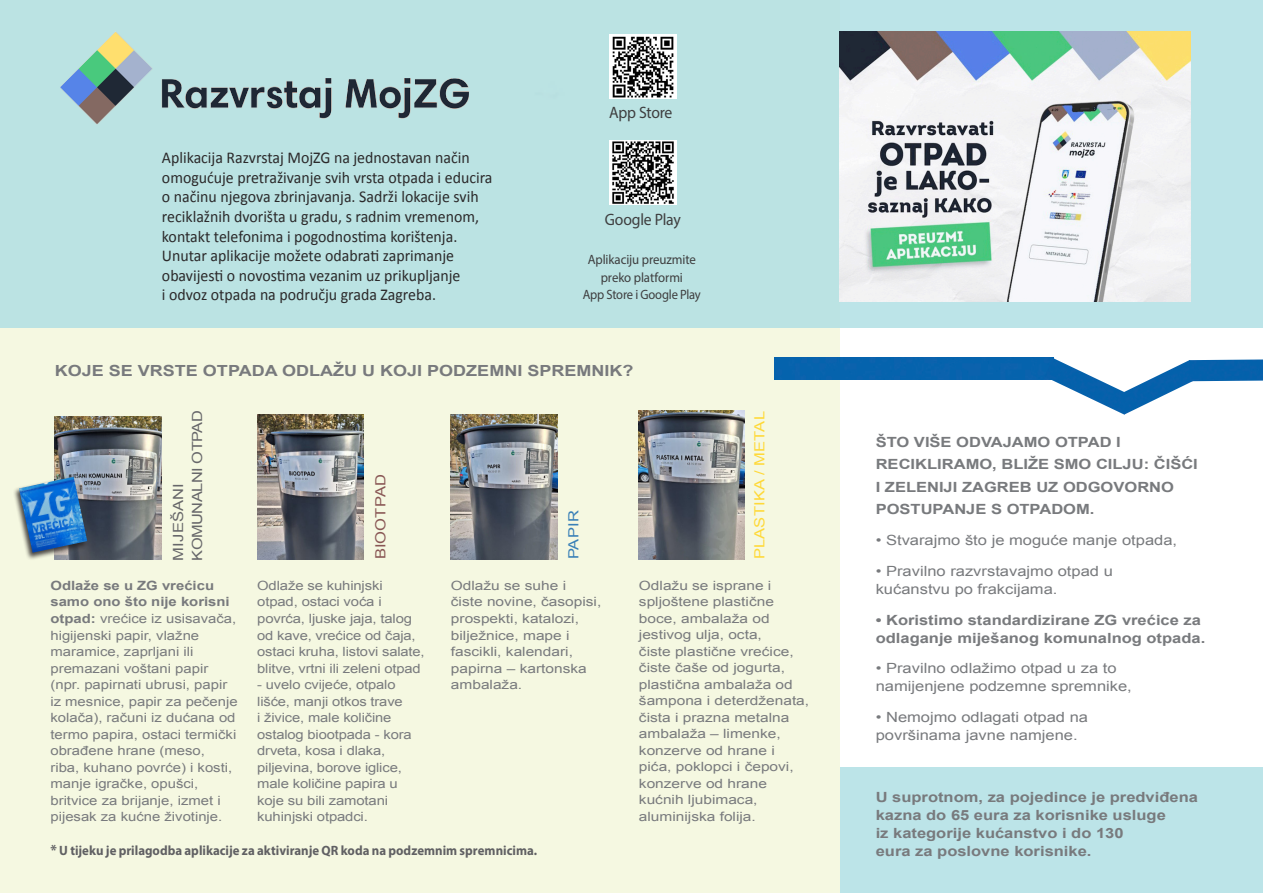
<style>
.page{position:relative;width:1263px;height:893px;background:#fff}
.page>*{position:absolute;margin:0;border:0;box-sizing:border-box;transform-origin:0 0}
.t1{font:16.5px/19.5px "Calibri";color:#2b292a;scale:.96 1}
.t2{font:16.5px "Myriad Pro";letter-spacing:-.015em;color:#3e3e3f;scale:.95 1}
.t3{font:700 15.3px "Arial";color:#787a7d;scale:1.18 1}
.t4{font:700 14.1px/18px "Arial";color:#787a7d;scale:1.18 1}
.t5{font:14.1px/18px "Arial";color:#787a7d;scale:1.18 1}
.t6{font:14.1px/18.8px "Arial";letter-spacing:-.03em;color:#67676a;scale:1.18 1}
.t7{font:14.1px "Arial";letter-spacing:.01em;color:#ffd938;scale:1.18 1}
.t8{font:14.1px "Arial";letter-spacing:.01em;color:#895755;scale:1.18 1}
.t9{font:14.1px "Arial";letter-spacing:.01em;color:#3980b7;scale:1.18 1}
.t10{font:700 13.5px "Myriad Pro";color:#606063;scale:.95 1}
.t11{font:13.5px/17.5px "Myriad Pro";letter-spacing:-.01em;color:#3e3e3f;text-align:center;scale:.95 1}
.t12{font:12.75px/16.5px "Arial";color:#787a7d;scale:1.16 1}
.t13{font:12.75px/16.5px "Arial";color:#787a7d;scale:1.21 1}
.t14{font:12.75px/16.5px "Arial";color:#787a7d;scale:1.15 1}
.s1{font-weight:700}
.s2{font-size:15px}
</style>
<div class="page">
<div style="left:0;top:0;width:839px;height:893px;background:#f5f8e1"></div>
<div style="left:775px;top:358px;width:269px;height:22px;background:#0663ad"></div>
<img style="left:1044px;top:358px;width:82px;height:57px">
<img style="left:1115px;top:360px;width:84px;height:54px">
<img style="left:1189px;top:359px;width:74px;height:22px">
<img style="left:55px;top:416px;width:106px;height:143px">
<img style="left:257px;top:414px;width:107px;height:145px">
<img style="left:451px;top:414px;width:106px;height:145px">
<img style="left:638px;top:411px;width:106px;height:148px">
<div style="left:0;top:0;width:1263px;height:328px;background:#bbe3e3"></div>
<img style="left:839px;top:32px;width:351px;height:270px">
<img style="left:34px;top:5px;width:461px;height:146px">
<img style="left:609px;top:140px;width:67px;height:64px">
<img style="left:609px;top:35px;width:67px;height:64px">
<div style="left:12px;top:476px;width:77px;height:84px;background:#231f20;opacity:.82"></div>
<img style="left:19px;top:477px;width:68px;height:76px">
<p class="t1" style="left:162px;top:148px;width:346px">Aplikacija Razvrstaj MojZG na jednostavan način omogućuje pretraživanje svih vrsta otpada i educira o načinu njegova zbrinjavanja. Sadrži lokacije svih reciklažnih dvorišta u gradu, s radnim vremenom, kontakt telefonima i pogodnostima korištenja.<br>Unutar aplikacije možete odabrati zaprimanje obavijesti o novostima vezanim uz prikupljanje<br>i odvoz otpada na području grada Zagreba.</p>
<p class="t2" style="left:609px;top:102px;width:68px">App Store</p>
<p class="t2" style="left:605px;top:209px;width:81px">Google Play</p>
<p class="t11" style="left:583px;top:250px;width:126px">Aplikaciju preuzmite preko platformi<br>App Store i Google Play</p>
<p class="t3" style="left:55px;top:361px;width:492px">KOJE SE VRSTE OTPADA ODLAŽU U KOJI PODZEMNI SPREMNIK?</p>
<p class="t6" style="left:169px;top:561px;width:129px;rotate:-90deg">MIJEŠANI<br>KOMUNALNI OTPAD</p>
<p class="t8" style="left:371px;top:559px;width:74px;rotate:-90deg">BIOOTPAD</p>
<p class="t9" style="left:564px;top:559px;width:43px;rotate:-90deg">PAPIR</p>
<p class="t7" style="left:750px;top:559px;width:127px;rotate:-90deg">PLASTIKA / METAL</p>
<p class="t12" style="left:50px;top:577px;width:163px"><span class="s1">Odlaže se u ZG vrećicu samo ono što nije korisni otpad:</span> vrećice iz usisavača, higijenski papir, vlažne maramice, zaprljani ili premazani voštani papir (npr. papirnati ubrusi, papir iz mesnice, papir za pečenje kolača), računi iz dućana od termo papira, ostaci termički obrađene hrane (meso,<br>riba, kuhano povrće) i kosti, manje igračke, opušci, britvice za brijanje, izmet i pijesak za kućne životinje.</p>
<p class="t12" style="left:257px;top:577px;width:146px">Odlaže se kuhinjski otpad, ostaci voća i povrća, ljuske jaja, talog od kave, vrećice od čaja, ostaci kruha, listovi salate, blitve, vrtni ili zeleni otpad</p>
<p class="t14" style="left:257px;top:676px;width:136px">- uvelo cvijeće, otpalo lišće, manji otkos trave<br>i živice, male količine ostalog biootpada - kora drveta, kosa i dlaka, piljevina, borove iglice, male količine papira u koje su bili zamotani kuhinjski otpadci.</p>
<p class="t13" style="left:451px;top:577px;width:126px">Odlažu se suhe i<br>čiste novine, časopisi, prospekti, katalozi, bilježnice, mape i fascikli, kalendari, papirna – kartonska ambalaža.</p>
<p class="t13" style="left:639px;top:577px;width:142px">Odlažu se isprane i spljoštene plastične boce, ambalaža od jestivog ulja, octa,<br>čiste plastične vrećice, čiste čaše od jogurta, plastična ambalaža od šampona i deterdženata, čista i prazna metalna ambalaža – limenke, konzerve od hrane i pića, poklopci i čepovi, konzerve od hrane kućnih ljubimaca, aluminijska folija.</p>
<p class="t10" style="left:50px;top:842px;width:514px"><span class="s2">*</span> U tijeku je prilagodba aplikacije za aktiviranje QR koda na podzemnim spremnicima.</p>
<p class="t4" style="left:876px;top:431px;width:275px;line-height:22.5px">ŠTO VIŠE ODVAJAMO OTPAD I<br>RECIKLIRAMO, BLIŽE SMO CILJU: ČIŠĆI<br>I ZELENIJI ZAGREB UZ ODGOVORNO<br>POSTUPANJE S OTPADOM.</p>
<p class="t5" style="left:876px;top:531px;width:257px">• Stvarajmo što je moguće manje otpada,</p>
<p class="t5" style="left:876px;top:562px;width:202px">• Pravilno razvrstavajmo otpad u kućanstvu po frakcijama.</p>
<p class="t4" style="left:876px;top:611px;width:281px">• Koristimo standardizirane ZG vrećice za odlaganje miješanog komunalnog otpada.</p>
<p class="t5" style="left:876px;top:660px;width:219px">• Pravilno odlažimo otpad u za to namijenjene podzemne spremnike,</p>
<p class="t5" style="left:876px;top:708px;width:181px">• Nemojmo odlagati otpad na površinama javne namjene.</p>
<p class="t4" style="left:876px;top:788px;width:275px">U suprotnom, za pojedince je predviđena kazna do 65 eura za korisnike usluge<br>iz kategorije kućanstvo i do 130<br>eura za poslovne korisnike.</p>
</div>
